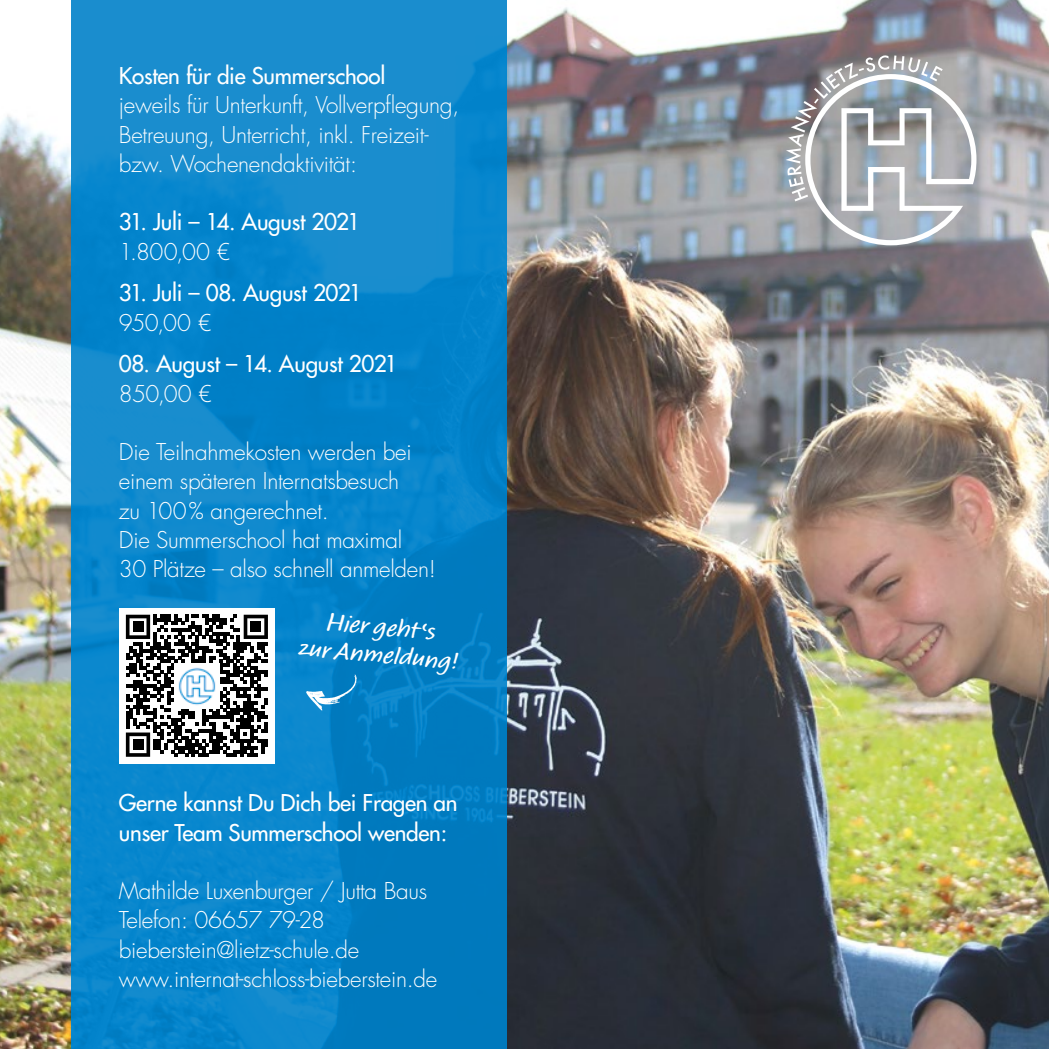
<style>
.page{position:relative;width:1049px;height:1049px;background:#fff}
.page>*{position:absolute;margin:0;border:0;box-sizing:border-box;transform-origin:0 0}
.t1{font:600 25px/27.5px "Calliope MVB";color:#fff;text-align:center}
.t2{font:300 22.5px/29.2px "Futura Std";letter-spacing:-.01em;color:#fff}
.t3{font:500 22.5px/29.2px "Futura Std";letter-spacing:-.01em;color:#fff}
</style>
<div class="page">
<img style="left:0;top:0;width:1049px;height:1049px">
<svg style="left:71px;top:0;width:436px;height:1049px;background:#0984c9"></svg>
<div style="left:119px;top:608px;width:156px;height:156px;background:#fff"></div>
<svg style="left:126px;top:615px;width:142px;height:142px"></svg>
<div style="left:133px;top:622px;width:10px;height:10px;background:#000"></div>
<div style="left:251px;top:622px;width:10px;height:10px;background:#000"></div>
<div style="left:133px;top:739px;width:10px;height:11px;background:#000"></div>
<img style="left:174px;top:663px;width:45px;height:45px">
<svg style="left:306px;top:674px;width:51px;height:37px;background:#2e95cf"></svg>
<svg style="left:785px;top:55px;width:191px;height:190px;background:#acafb4"></svg>
<p class="t3" style="left:119px;top:61px;width:268px">Kosten für die Summerschool</p>
<p class="t2" style="left:119px;top:91px;width:342px">jeweils für Unterkunft, Vollverpflegung,<br>Betreuung, Unterricht, inkl. Freizeit&shy;bzw. Wochenendaktivität:</p>
<p class="t3" style="left:119px;top:208px;width:243px">31. Juli – 14. August 2021</p>
<p class="t2" style="left:119px;top:237px;width:113px">1.800,00 €</p>
<p class="t3" style="left:119px;top:279px;width:245px">31. Juli – 08. August 2021</p>
<p class="t2" style="left:119px;top:308px;width:94px">950,00 €</p>
<p class="t3" style="left:119px;top:350px;width:280px">08. August – 14. August 2021</p>
<p class="t2" style="left:119px;top:379px;width:95px">850,00 €</p>
<p class="t2" style="left:119px;top:438px;width:319px">Die Teilnahmekosten werden bei einem späteren Internatsbesuch<br>zu 100% angerechnet.<br>Die Summerschool hat maximal<br>30 Plätze – also schnell anmelden!</p>
<p class="t1" style="left:303px;top:607px;width:162px;rotate:5deg">Hier geht ‘s<br>zur Anmeldung!</p>
<p class="t3" style="left:119px;top:788px;width:340px">Gerne kannst Du Dich bei Fragen an unser Team Summerschool wenden:</p>
<p class="t2" style="left:119px;top:877px;width:320px">Mathilde Luxenburger / Jutta Baus<br>Telefon: 06657 79-28 bieberstein@lietz-schule.de www.internat-schloss-bieberstein.de</p>
</div>
